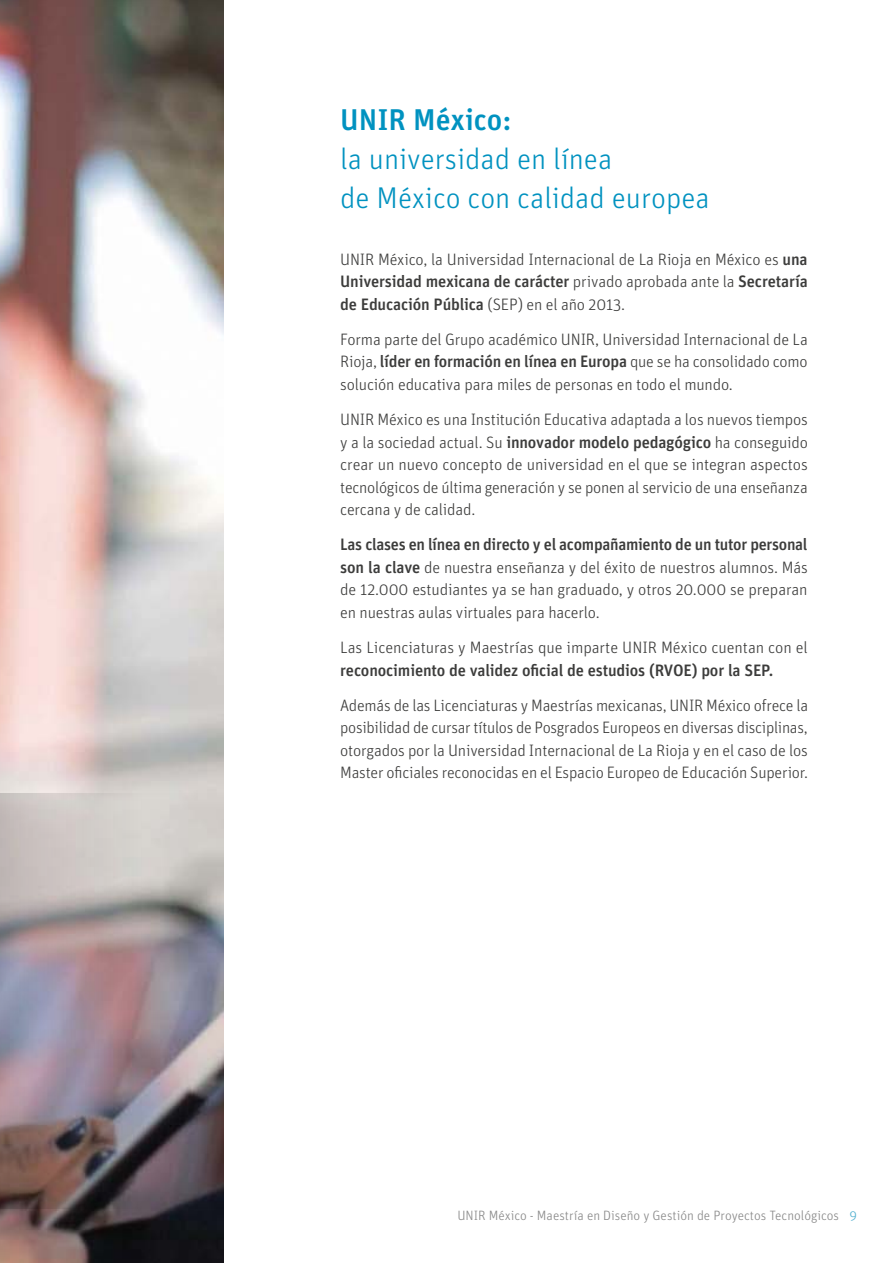
<style>
.page{position:relative;width:893px;height:1263px;background:#fff}
.page>*{position:absolute;margin:0;border:0;box-sizing:border-box;transform-origin:0 0}
.t1{font:300 30px/39px "Unit OT";color:#0092c0}
.t2{font:500 30px "Unit OT";color:#0092c0}
.t3{font:300 16.5px/22.5px "Unit OT";letter-spacing:-.01em;color:#3c3c3b;text-align:justify}
.t4{font:500 16.5px "Unit OT";letter-spacing:-.01em;color:#3c3c3b}
.t5{font:300 13.5px "Unit OT";color:#878787}
.s1{font-weight:500}
.s2{color:#4eaece}
</style>
<div class="page">
<img style="left:0;top:0;width:223px;height:1263px">
<svg style="left:0;top:793px;width:223px;height:416px;background:#998d92"></svg>
<h1 class="t2" style="left:340px;top:100px;width:173px">UNIR México:</h1>
<h1 class="t1" style="left:340px;top:139px;width:371px">la universidad en línea<br>de México con calidad europea</h1>
<p class="t3" style="left:340px;top:248px;width:469px">UNIR México, la Universidad Internacional de La Rioja en México es <span class="s1">una Universidad mexicana de carácter</span> privado aprobada ante la <span class="s1">Secretaría de Educación Pública</span> (SEP) en el año 2013.</p>
<p class="t3" style="left:340px;top:328px;width:469px">Forma parte del Grupo académico UNIR, Universidad Internacional de La Rioja, <span class="s1">líder en formación en línea en Europa</span> que se ha consolidado como solución educativa para miles de personas en todo el mundo.</p>
<p class="t3" style="left:340px;top:408px;width:469px">UNIR México es una Institución Educativa adaptada a los nuevos tiempos y a la sociedad actual. Su <span class="s1">innovador modelo pedagógico</span> ha conseguido crear un nuevo concepto de universidad en el que se integran aspectos tecnológicos de última generación y se ponen al servicio de una enseñanza cercana y de calidad.</p>
<p class="t3" style="left:340px;top:533px;width:469px"><span class="s1">Las clases en línea en directo y el acompañamiento de un tutor personal son la clave</span> de nuestra enseñanza y del éxito de nuestros alumnos. Más de 12.000 estudiantes ya se han graduado, y otros 20.000 se preparan en nuestras aulas virtuales para hacerlo.</p>
<p class="t3" style="left:340px;top:636px;width:469px">Las Licenciaturas y Maestrías que imparte UNIR México cuentan con el</p>
<p class="t4" style="left:340px;top:659px;width:435px">reconocimiento de validez oficial de estudios (RVOE) por la SEP.</p>
<p class="t3" style="left:340px;top:694px;width:469px">Además de las Licenciaturas y Maestrías mexicanas, UNIR México ofrece la posibilidad de cursar títulos de Posgrados Europeos en diversas disciplinas, otorgados por la Universidad Internacional de La Rioja y en el caso de los Master oficiales reconocidas en el Espacio Europeo de Educación Superior.</p>
<p class="t5" style="left:457px;top:1207px;width:401px">UNIR México - Maestría en Diseño y Gestión de Proyectos Tecnológicos <span class="s2">9</span></p>
</div>
